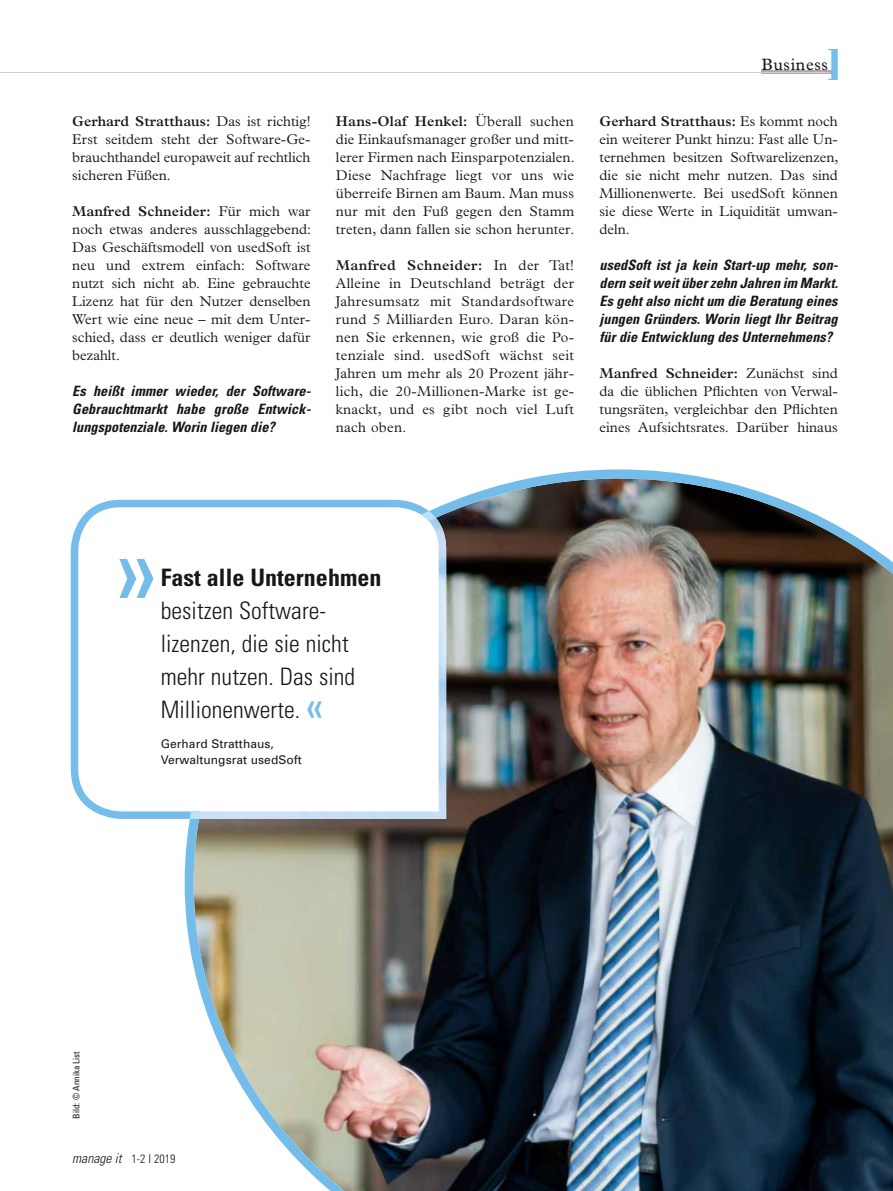
<style>
.page{position:relative;width:893px;height:1191px;background:#fff}
.page>*{position:absolute;margin:0;border:0;box-sizing:border-box;transform-origin:0 0}
.t1{font:condensed 100.05px "Univers";color:#74bdea}
.t2{font:300 condensed 24px/33px "Univers";color:#181716}
.t3{font:700 condensed 24px "Univers";color:#181716}
.t4{font:16.5px "Plantin";letter-spacing:.04em;color:#181716}
.t5{font:300 14.25px/18px "Plantin";letter-spacing:.005em;color:#181716;text-align:justify}
.t6{font:italic 700 condensed 14.25px/18px "Univers";color:#181716;text-align:justify}
.t7{font:italic 300 condensed 13.5px "Univers";color:#181716}
.t8{font:12px/16.5px "Univers";letter-spacing:.005em;color:#181716}
.t9{font:condensed 9px "Univers";color:#181716}
.s1{font-weight:600}
.s2{font-weight:400;font-size:42px;color:#74bdea}
.s3{font-style:normal;font-size:12px}
</style>
<div class="page">
<hr style="left:761px;top:71px;width:70px;height:3px;background:#b3a6b5">
<svg style="left:828px;top:49px;width:10px;height:31px"></svg>
<hr style="left:0;top:72px;width:829px;height:1px;background:#d3cbd4">
<img style="left:185px;top:469px;width:708px;height:722px">
<svg style="left:71px;top:500px;width:358px;height:319px;fill:#75bdea"></svg>
<img style="left:436px;top:518px;width:10px;height:301px">
<svg style="left:190px;top:811px;width:246px;height:8px;background:#cae0f6"></svg>
<svg style="left:78px;top:507px;width:361px;height:304px"></svg>
<p class="t5" style="left:72px;top:112px;width:240px"><span class="s1">Gerhard Stratthaus:</span> Das ist richtig!<br>Erst seitdem steht der Software-Ge&shy;brauchthandel europaweit auf rechtlich sicheren Füßen.</p>
<p class="t5" style="left:72px;top:202px;width:240px"><span class="s1">Manfred Schneider:</span> Für mich war noch etwas anderes ausschlaggebend:<br>Das Geschäftsmodell von usedSoft ist neu und extrem einfach: Software nutzt sich nicht ab. Eine gebrauchte Lizenz hat für den Nutzer denselben Wert wie eine neue – mit dem Unter&shy;schied, dass er deutlich weniger dafür bezahlt.</p>
<p class="t6" style="left:72px;top:382px;width:238px">Es heißt immer wieder, der Software-Gebrauchtmarkt habe große Entwick&shy;lungspotenziale. Worin liegen die?</p>
<p class="t5" style="left:336px;top:112px;width:240px"><span class="s1">Hans-Olaf Henkel:</span> Überall suchen die Einkaufsmanager großer und mitt&shy;lerer Firmen nach Einsparpotenzialen.<br>Diese Nachfrage liegt vor uns wie überreife Birnen am Baum. Man muss nur mit den Fuß gegen den Stamm treten, dann fallen sie schon herunter.</p>
<p class="t5" style="left:336px;top:256px;width:240px"><span class="s1">Manfred Schneider:</span> In der Tat!<br>Alleine in Deutschland beträgt der Jahresumsatz mit Standardsoftware rund 5 Milliarden Euro. Daran kön&shy;nen Sie erkennen, wie groß die Po&shy;tenziale sind. usedSoft wächst seit Jahren um mehr als 20 Prozent jähr&shy;lich, die 20-Millionen-Marke ist ge&shy;knackt, und es gibt noch viel Luft nach oben.</p>
<p class="t4" style="left:761px;top:55px;width:68px">Business</p>
<p class="t5" style="left:600px;top:112px;width:240px"><span class="s1">Gerhard Stratthaus:</span> Es kommt noch ein weiterer Punkt hinzu: Fast alle Un&shy;ternehmen besitzen Softwarelizenzen, die sie nicht mehr nutzen. Das sind Millionenwerte. Bei usedSoft können sie diese Werte in Liquidität umwan&shy;deln.</p>
<p class="t6" style="left:600px;top:256px;width:240px;text-align:left">usedSoft ist ja kein Start-up mehr, son&shy;dern seit weit über zehn Jahren im Markt.<br>Es geht also nicht um die Beratung eines jungen Gründers. Worin liegt Ihr Beitrag für die Entwicklung des Unternehmens?</p>
<p class="t5" style="left:600px;top:364px;width:240px"><span class="s1">Manfred Schneider:</span> Zunächst sind da die üblichen Pflichten von Verwal&shy;tungsräten, vergleichbar den Pflichten eines Aufsichtsrates. Darüber hinaus</p>
<h1 class="t1" style="left:112px;top:506px;width:46px">»</h1>
<h2 class="t3" style="left:161px;top:563px;width:222px">Fast alle Unternehmen</h2>
<h2 class="t2" style="left:161px;top:594px;width:196px">besitzen Software&shy;lizenzen, die sie nicht mehr nutzen. Das sind<br>Millionenwerte. <span class="s2">«</span></h2>
<p class="t8" style="left:161px;top:735px;width:142px">Gerhard Stratthaus,<br>Verwaltungsrat usedSoft</p>
<p class="t9" style="left:71px;top:1118px;width:69px;rotate:-90deg">Bild: © Annika List</p>
<p class="t7" style="left:72px;top:1149px;width:105px">manage it <span class="s3">1-2 I 2019</span></p>
</div>
